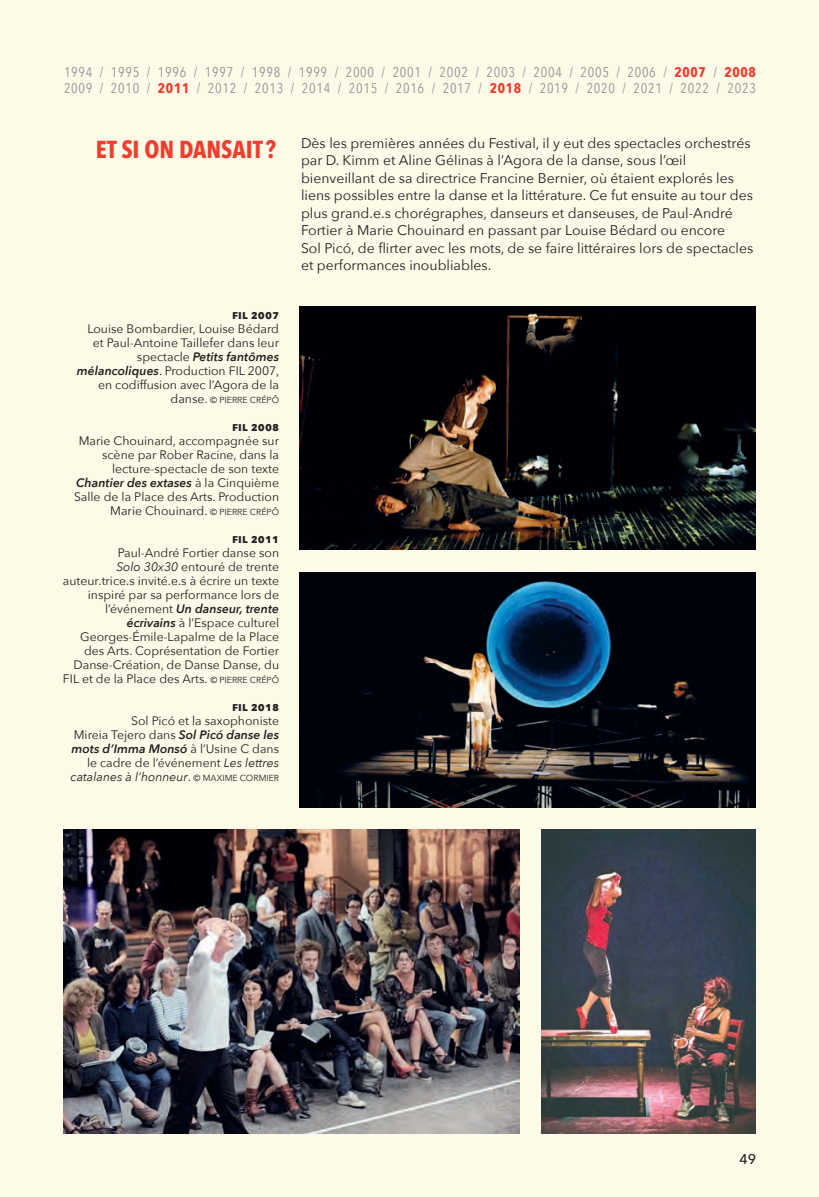
<style>
.page{position:relative;width:819px;height:1197px;background:#fefae8}
.page>*{position:absolute;margin:0;border:0;box-sizing:border-box;transform-origin:0 0}
.t1{font:700 24.5px "Avenir Next Condensed";color:#ef3e2e}
.t2{font:14px/17.5px "Avenir Next";color:#231f20}
.t3{font:14px/15.8px "Avenir Next Condensed";letter-spacing:.05em;color:#939598}
.t4{font:500 14px "Avenir Next";color:#231f20}
.t5{font:12.25px/14px "Avenir Next";color:#231f20;text-align:right}
.t6{font:700 12.25px "Avenir Next";color:#231f20}
.t7{font:8.75px "Avenir Next";color:#231f20}
.s1{font-weight:700;color:#ef3e2e}
.s2{font-weight:600;font-style:italic}
.s3{font-size:12.25px}
.s4{font-size:8.75px}
.s5{font-style:italic}
</style>
<div class="page">
<img style="left:299px;top:307px;width:457px;height:243px">
<img style="left:299px;top:573px;width:457px;height:234px">
<img style="left:63px;top:830px;width:457px;height:304px">
<img style="left:541px;top:830px;width:215px;height:304px">
<p class="t3" style="left:64px;top:64px;width:693px">1994 / 1995 / 1996 / 1997 / 1998 / 1999 / 2000 / 2001 / 2002 / 2003 / 2004 / 2005 / 2006 / <span class="s1">2007</span> / <span class="s1">2008<br></span>2009 / 2010 / <span class="s1">2011</span> / 2012 / 2013 / 2014 / 2015 / 2016 / 2017 / <span class="s1">2018</span> / 2019 / 2020 / 2021 / 2022 / 2023</p>
<h1 class="t1" style="left:96px;top:134px;width:182px">ET SI ON DANSAIT?</h1>
<p class="t6" style="left:232px;top:304px;width:48px">fil 2007</p>
<p class="t5" style="left:77px;top:321px;width:204px">Louise Bombardier, Louise Bédard et Paul-Antoine Taillefer dans leur spectacle <span class="s2">Petits fantômes mélancoliques</span>. Production FIL 2007, en codiffusion avec l’Agora de la</p>
<p class="t7" style="left:171px;top:393px;width:110px"><span class="s3">danse.</span> © PIERRE CRÉPÔ</p>
<p class="t6" style="left:232px;top:416px;width:48px">fil 2008</p>
<p class="t5" style="left:74px;top:433px;width:207px">Marie Chouinard, accompagnée sur scène par Rober Racine, dans la lecture-spectacle de son texte <span class="s2">Chantier des extases</span> à la Cinquième Salle de la Place des Arts. Production Marie Chouinard. <span class="s4">© PIERRE CRÉPÔ</span></p>
<p class="t6" style="left:232px;top:528px;width:48px">fil 2011</p>
<p class="t5" style="left:63px;top:545px;width:218px">Paul-André Fortier danse son<br><span class="s5">Solo 30x30</span> entouré de trente auteur.trice.s invité.e.s à écrire un texte inspiré par sa performance lors de l’événement <span class="s2">Un danseur, trente écrivains</span> à l’Espace culturel Georges-Émile-Lapalme de la Place des Arts. Coprésentation de Fortier Danse-Création, de Danse Danse, du FIL et de la Place des Arts. <span class="s4">© PIERRE CRÉPÔ</span></p>
<p class="t6" style="left:232px;top:696px;width:48px">fil 2018</p>
<p class="t5" style="left:71px;top:713px;width:210px">Sol Picó et la saxophoniste<br>Mireia Tejero dans <span class="s2">Sol Picó danse les mots d’Imma Monsó</span> à l’Usine C dans le cadre de l’événement <span class="s5">Les lettres catalanes à l’honneur</span>. <span class="s4">© MAXIME CORMIER</span></p>
<p class="t2" style="left:301px;top:133px;width:454px">Dès les premières années du Festival, il y eut des spectacles orchestrés par D. Kimm et Aline Gélinas à l’Agora de la danse, sous l’œil bienveillant de sa directrice Francine Bernier, où étaient explorés les liens possibles entre la danse et la littérature. Ce fut ensuite au tour des plus grand.e.s chorégraphes, danseurs et danseuses, de Paul-André Fortier à Marie Chouinard en passant par Louise Bédard ou encore<br>Sol Picó, de flirter avec les mots, de se faire littéraires lors de spectacles et performances inoubliables.</p>
<p class="t4" style="left:739px;top:1148px;width:18px">49</p>
</div>
